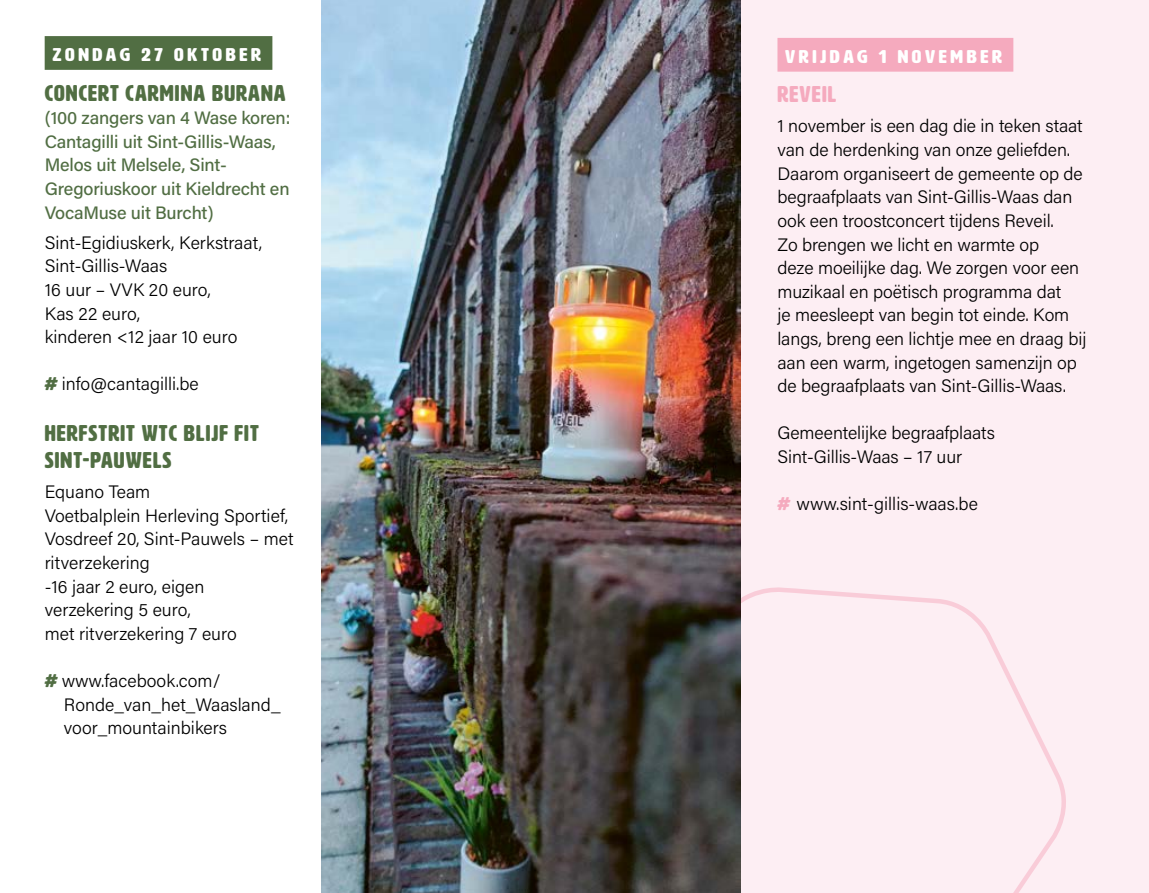
<style>
.page{position:relative;width:1149px;height:893px;background:#fff}
.page>*{position:absolute;margin:0;border:0;box-sizing:border-box;transform-origin:0 0}
.t1{font:22.5px/27px "HWT Artz";letter-spacing:.05em;color:#516e43}
.t2{font:22.5px "HWT Artz";letter-spacing:.05em;color:#f5aabe}
.t3{font:18.22px "HWT Artz";letter-spacing:.18em;color:#fff;scale:1.11 1}
.t4{font:300 18px/23.6px "Acumin Pro";letter-spacing:-.005em;color:#000}
.t5{font:500 18px/23.6px "Acumin Pro";letter-spacing:-.01em;color:#516e43}
.s1{font-family:"HWT Artz";font-weight:400;color:#516e43}
.s2{font-family:"HWT Artz";font-weight:400;color:#f5aabe}
</style>
<div class="page">
<div style="left:740px;top:0;width:408px;height:893px;background:#fdeef3"></div>
<svg style="left:740px;top:581px;width:326px;height:312px"></svg>
<img style="left:321px;top:0;width:419px;height:893px">
<div style="left:45px;top:36px;width:227px;height:34px;background:#516e43"></div>
<div style="left:777px;top:38px;width:236px;height:34px;background:#f5aabe"></div>
<p class="t3" style="left:52px;top:45px;width:189px">ZONDAG 27 OKTOBER</p>
<p class="t1" style="left:45px;top:79px;width:242px">CONCERT CARMINA BURANA</p>
<p class="t5" style="left:45px;top:105px;width:247px">(100 zangers van 4 Wase koren:<br>Cantagilli uit Sint-Gillis-Waas,<br>Melos uit Melsele, Sint-<br>Gregoriuskoor uit Kieldrecht en<br>VocaMuse uit Burcht)</p>
<p class="t4" style="left:45px;top:230px;width:219px">Sint-Egidiuskerk, Kerkstraat,<br>Sint-Gillis-Waas<br>16 uur – VVK 20 euro,<br>Kas 22 euro,<br>kinderen &lt;12 jaar 10 euro</p>
<p class="t4" style="left:45px;top:372px;width:155px"><span class="s1">#</span> info@cantagilli.be</p>
<p class="t1" style="left:45px;top:420px;width:215px">HERFSTRIT WTC BLIJF FIT<br>SINT-PAUWELS</p>
<p class="t4" style="left:45px;top:479px;width:250px">Equano Team<br>Voetbalplein Herleving Sportief,<br>Vosdreef 20, Sint-Pauwels – met ritverzekering<br>-16 jaar 2 euro, eigen verzekering 5 euro,<br>met ritverzekering 7 euro</p>
<p class="t4" style="left:64px;top:668px;width:218px;text-indent:-19px"><span class="s1">#</span> www.facebook.com/<br>Ronde_van_het_Waasland_ voor_mountainbikers</p>
<p class="t3" style="left:785px;top:47px;width:197px">VRIJDAG 1 NOVEMBER</p>
<p class="t2" style="left:777px;top:83px;width:60px">REVEIL</p>
<p class="t4" style="left:777px;top:114px;width:310px">1 november is een dag die in teken staat van de herdenking van onze geliefden.<br>Daarom organiseert de gemeente op de begraafplaats van Sint-Gillis-Waas dan ook een troostconcert tijdens Reveil.<br>Zo brengen we licht en warmte op<br>deze moeilijke dag. We zorgen voor een muzikaal en poëtisch programma dat<br>je meesleept van begin tot einde. Kom langs, breng een lichtje mee en draag bij aan een warm, ingetogen samenzijn op de begraafplaats van Sint-Gillis-Waas.</p>
<p class="t4" style="left:777px;top:421px;width:219px">Gemeentelijke begraafplaats<br>Sint-Gillis-Waas – 17 uur</p>
<p class="t4" style="left:777px;top:491px;width:202px"><span class="s2">#</span> www.sint-gillis-waas.be</p>
</div>
